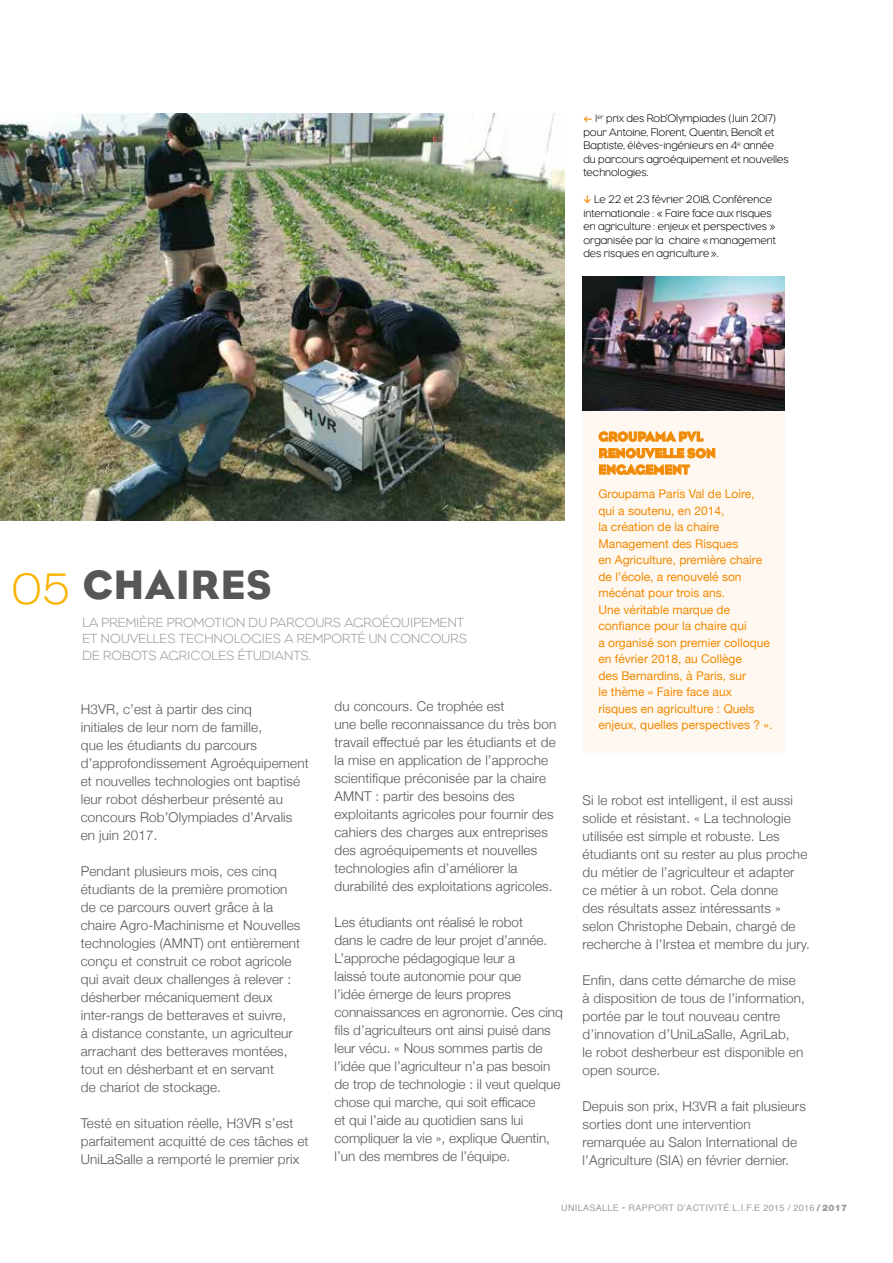
<style>
.page{position:relative;width:893px;height:1263px;background:#fff}
.page>*{position:absolute;margin:0;border:0;box-sizing:border-box;transform-origin:0 0}
.t1{font:42px "Eagle";letter-spacing:.02em;color:#575756}
.t2{font:300 13.5px/18px "Helvetica Neue";letter-spacing:.01em;color:#575756}
.t3{font:300 13.5px/16.5px "Eagle";letter-spacing:.01em;color:#999898}
.t4{font:13.5px/16.5px "Eagle";color:#f18a04}
.t5{font:12px/16.5px "Helvetica Neue";color:#f18a04}
.t6{font:300 11.25px/13.5px "Eagle";color:#000}
.t7{font:9px "Helvetica";letter-spacing:.04em;color:#9d9d9c}
.s1{font-family:"Tabac Sans";font-weight:500;color:#f18a04}
.s2{font-weight:300;font-size:45px;color:#fab400}
.s3{font-family:"Helvetica Neue LT";font-weight:900}
</style>
<div class="page">
<img style="left:583px;top:276px;width:201px;height:135px">
<img style="left:0;top:113px;width:564px;height:407px">
<div style="left:583px;top:411px;width:201px;height:342px;background:#fff8f0"></div>
<svg style="left:598px;top:431px;width:118px;height:44px"></svg>
<p class="t6" style="left:583px;top:112px;width:207px"><span class="s1">←</span> 1<sup>er</sup> prix des Rob’Olympiades (Juin 2017) pour Antoine, Florent, Quentin, Benoît et Baptiste, élèves-ingénieurs en 4<sup>e</sup> année du parcours agroéquipement et nouvelles technologies.</p>
<p class="t6" style="left:583px;top:193px;width:194px"><span class="s1">↓</span> Le 22 et 23 février 2018, Conférence internationale : « Faire face aux risques en agriculture : enjeux et perspectives » organisée par la chaire « management des risques en agriculture ».</p>
<h1 class="t1" style="left:11px;top:561px;width:262px"><span class="s2">05</span> CHAIRES</h1>
<p class="t3" style="left:82px;top:614px;width:386px">LA PREMIÈRE PROMOTION DU PARCOURS AGROÉQUIPEMENT<br>ET NOUVELLES TECHNOLOGIES A REMPORTÉ UN CONCOURS<br>DE ROBOTS AGRICOLES ÉTUDIANTS.</p>
<p class="t2" style="left:81px;top:699px;width:230px">H3VR, c’est à partir des cinq<br>initiales de leur nom de famille,<br>que les étudiants du parcours d’approfondissement Agroéquipement et nouvelles technologies ont baptisé leur robot désherbeur présenté au concours Rob’Olympiades d’Arvalis en juin 2017.</p>
<p class="t2" style="left:81px;top:861px;width:221px">Pendant plusieurs mois, ces cinq étudiants de la première promotion de ce parcours ouvert grâce à la chaire Agro-Machinisme et Nouvelles technologies (AMNT) ont entièrement conçu et construit ce robot agricole qui avait deux challenges à relever : désherber mécaniquement deux inter-rangs de betteraves et suivre,<br>à distance constante, un agriculteur arrachant des betteraves montées, tout en désherbant et en servant<br>de chariot de stockage.</p>
<p class="t2" style="left:81px;top:1113px;width:229px">Testé en situation réelle, H3VR s’est parfaitement acquitté de ces tâches et<br>UniLaSalle a remporté le premier prix</p>
<p class="t2" style="left:334px;top:696px;width:223px">du concours. Ce trophée est<br>une belle reconnaissance du très bon travail effectué par les étudiants et de la mise en application de l’approche scientifique préconisée par la chaire AMNT : partir des besoins des exploitants agricoles pour fournir des cahiers des charges aux entreprises des agroéquipements et nouvelles technologies afin d’améliorer la durabilité des exploitations agricoles.</p>
<p class="t2" style="left:334px;top:912px;width:230px">Les étudiants ont réalisé le robot<br>dans le cadre de leur projet d’année.<br>L’approche pédagogique leur a<br>laissé toute autonomie pour que<br>l’idée émerge de leurs propres connaissances en agronomie. Ces cinq fils d’agriculteurs ont ainsi puisé dans leur vécu. « Nous sommes partis de l’idée que l’agriculteur n’a pas besoin de trop de technologie : il veut quelque chose qui marche, qui soit efficace<br>et qui l’aide au quotidien sans lui compliquer la vie », explique Quentin, l’un des membres de l’équipe.</p>
<p class="t4" style="left:598px;top:428px;width:119px">GROUPAMA PVL<br>RENOUVELLE SON<br>ENGAGEMENT</p>
<p class="t5" style="left:598px;top:486px;width:175px">Groupama Paris Val de Loire, qui a soutenu, en 2014,<br>la création de la chaire<br>Management des Risques<br>en Agriculture, première chaire de l’école, a renouvelé son mécénat pour trois ans.<br>Une véritable marque de confiance pour la chaire qui<br>a organisé son premier colloque en février 2018, au Collège<br>des Bernardins, à Paris, sur<br>le thème « Faire face aux risques en agriculture : Quels enjeux, quelles perspectives ? ».</p>
<p class="t2" style="left:583px;top:790px;width:229px">Si le robot est intelligent, il est aussi solide et résistant. « La technologie utilisée est simple et robuste. Les étudiants ont su rester au plus proche du métier de l’agriculteur et adapter ce métier à un robot. Cela donne<br>des résultats assez intéressants » selon Christophe Debain, chargé de recherche à l’Irstea et membre du jury.</p>
<p class="t2" style="left:583px;top:970px;width:224px">Enfin, dans cette démarche de mise à disposition de tous de l’information, portée par le tout nouveau centre d’innovation d’UniLaSalle, AgriLab,<br>le robot desherbeur est disponible en open source.</p>
<p class="t2" style="left:583px;top:1096px;width:225px">Depuis son prix, H3VR a fait plusieurs sorties dont une intervention remarquée au Salon International de l’Agriculture (SIA) en février dernier.</p>
<p class="t7" style="left:561px;top:1201px;width:288px">UNILASALLE • RAPPORT D’ACTIVITÉ L.I.F.E 2015 / 2016 <span class="s3">/ 2017</span></p>
</div>
